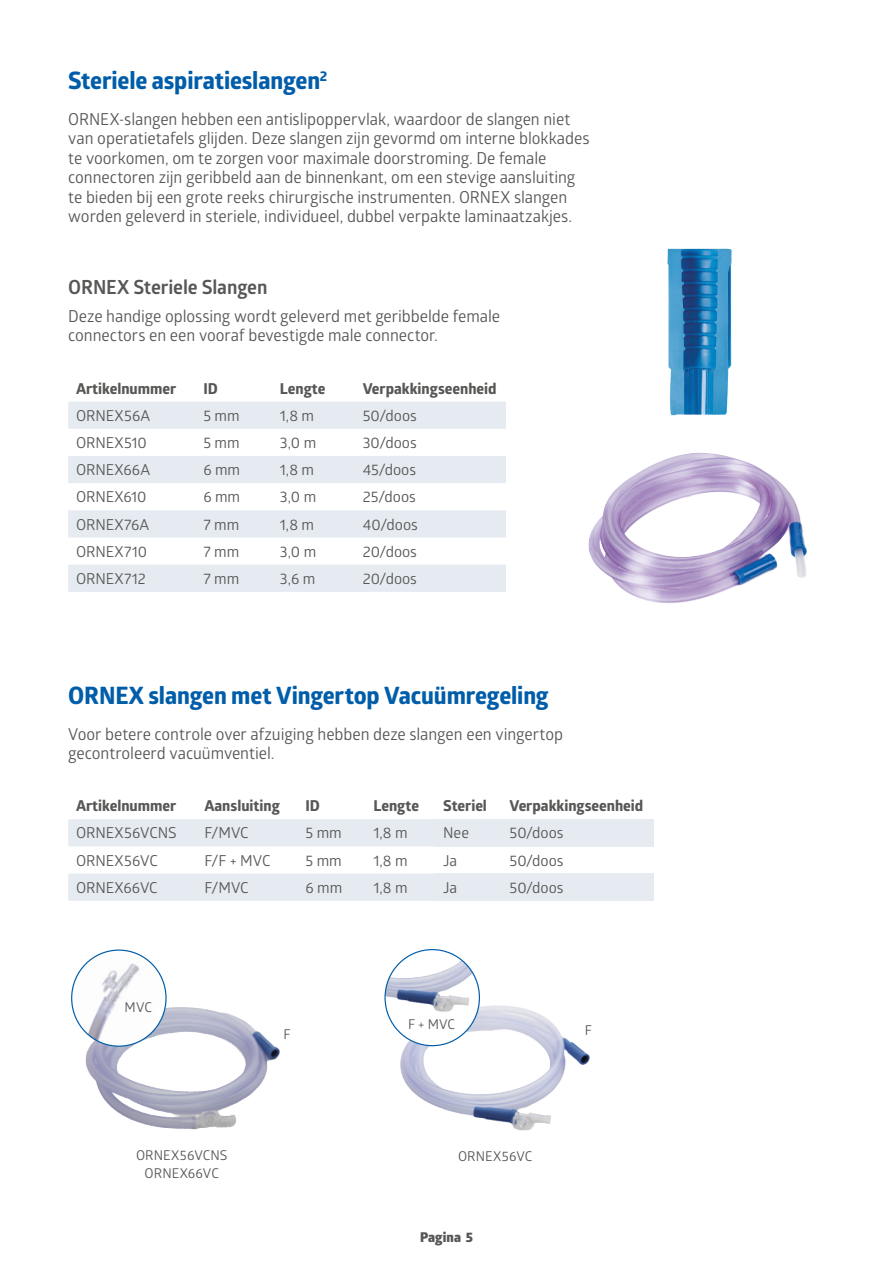
<style>
.page{position:relative;width:893px;height:1263px;background:#fff}
.page>*{position:absolute;margin:0;border:0;box-sizing:border-box;transform-origin:0 0}
.MEDLINE_-_Body_-_bullet{font:700 24px "Globerx";letter-spacing:-.005em;color:#005da9}
.MEDLINE_-_Body_-_bullet-2{font:700 19.5px "Glober";letter-spacing:-.01em;color:#575756}
.MEDLINE_-_Body_-_bullet-3{font:16.5px/19.5px "Glober";letter-spacing:-.005em;color:#575756}
.t1{font:15px "Glober";letter-spacing:-.005em;color:#575756}
.Table_Heads{font:700 15px "Globerx";color:#575756}
.t2{font:13.5px "Glober";letter-spacing:.005em;color:#575756}
.t3{font:800 13.5px "Glober";letter-spacing:.005em;color:#575756}
</style>
<div class="page">
<div style="left:68px;top:402px;width:438px;height:27px;background:#e6ebf1"></div>
<div style="left:68px;top:456px;width:438px;height:27px;background:#e6ebf1"></div>
<div style="left:68px;top:510px;width:438px;height:27px;background:#e6ebf1"></div>
<div style="left:68px;top:565px;width:438px;height:27px;background:#e6ebf1"></div>
<div style="left:68px;top:819px;width:367px;height:27px;background:#e6ebf1"></div>
<div style="left:435px;top:819px;width:67px;height:27px;background:#e6ebf1"></div>
<div style="left:502px;top:819px;width:152px;height:27px;background:#e6ebf1"></div>
<div style="left:68px;top:874px;width:367px;height:27px;background:#e6ebf1"></div>
<div style="left:435px;top:873px;width:67px;height:28px;background:#e6ebf1"></div>
<div style="left:502px;top:873px;width:152px;height:28px;background:#e6ebf1"></div>
<img style="left:588px;top:453px;width:219px;height:150px">
<img style="left:668px;top:248px;width:63px;height:168px">
<img style="left:71px;top:1005px;width:209px;height:125px">
<img style="left:72px;top:951px;width:94px;height:95px">
<img style="left:397px;top:1004px;width:193px;height:127px">
<div style="left:385px;top:949px;width:94px;height:97px;background:#fff;border-radius:50%"></div>
<img style="left:386px;top:949px;width:93px;height:82px">
<p class="MEDLINE_-_Body_-_bullet" style="left:68px;top:63px;width:261px">Steriele aspiratieslangen<sup>2</sup></p>
<p class="MEDLINE_-_Body_-_bullet-3" style="left:68px;top:109px;width:523px">ORNEX-slangen hebben een antislipoppervlak, waardoor de slangen niet van operatietafels glijden. Deze slangen zijn gevormd om interne blokkades te voorkomen, om te zorgen voor maximale doorstroming. De female connectoren zijn geribbeld aan de binnenkant, om een stevige aansluiting te bieden bij een grote reeks chirurgische instrumenten. ORNEX slangen worden geleverd in steriele, individueel, dubbel verpakte laminaatzakjes.</p>
<p class="MEDLINE_-_Body_-_bullet-2" style="left:68px;top:274px;width:201px">ORNEX Steriele Slangen</p>
<p class="MEDLINE_-_Body_-_bullet-3" style="left:68px;top:305px;width:433px">Deze handige oplossing wordt geleverd met geribbelde female connectors en een vooraf bevestigde male connector.</p>
<p class="Table_Heads" style="left:76px;top:377px;width:102px">Artikelnummer</p>
<p class="Table_Heads" style="left:203px;top:377px;width:16px">ID</p>
<p class="Table_Heads" style="left:280px;top:377px;width:47px">Lengte</p>
<p class="Table_Heads" style="left:363px;top:377px;width:135px">Verpakkingseenheid</p>
<p class="t1" style="left:76px;top:405px;width:76px">ORNEX56A</p>
<p class="t1" style="left:203px;top:405px;width:38px">5 mm</p>
<p class="t1" style="left:280px;top:405px;width:36px">1,8 m</p>
<p class="t1" style="left:363px;top:405px;width:56px">50/doos</p>
<p class="t1" style="left:76px;top:432px;width:72px">ORNEX510</p>
<p class="t1" style="left:203px;top:432px;width:38px">5 mm</p>
<p class="t1" style="left:280px;top:432px;width:38px">3,0 m</p>
<p class="t1" style="left:363px;top:432px;width:55px">30/doos</p>
<p class="t1" style="left:76px;top:459px;width:76px">ORNEX66A</p>
<p class="t1" style="left:203px;top:459px;width:38px">6 mm</p>
<p class="t1" style="left:280px;top:459px;width:36px">1,8 m</p>
<p class="t1" style="left:363px;top:459px;width:55px">45/doos</p>
<p class="t1" style="left:76px;top:486px;width:72px">ORNEX610</p>
<p class="t1" style="left:203px;top:486px;width:38px">6 mm</p>
<p class="t1" style="left:280px;top:486px;width:38px">3,0 m</p>
<p class="t1" style="left:363px;top:486px;width:55px">25/doos</p>
<p class="t1" style="left:76px;top:514px;width:75px">ORNEX76A</p>
<p class="t1" style="left:203px;top:514px;width:37px">7 mm</p>
<p class="t1" style="left:280px;top:514px;width:36px">1,8 m</p>
<p class="t1" style="left:363px;top:514px;width:57px">40/doos</p>
<p class="t1" style="left:76px;top:541px;width:73px">ORNEX710</p>
<p class="t1" style="left:203px;top:541px;width:37px">7 mm</p>
<p class="t1" style="left:280px;top:541px;width:38px">3,0 m</p>
<p class="t1" style="left:363px;top:541px;width:56px">20/doos</p>
<p class="t1" style="left:76px;top:568px;width:71px">ORNEX712</p>
<p class="t1" style="left:203px;top:568px;width:37px">7 mm</p>
<p class="t1" style="left:280px;top:568px;width:37px">3,6 m</p>
<p class="t1" style="left:363px;top:568px;width:56px">20/doos</p>
<p class="MEDLINE_-_Body_-_bullet" style="left:68px;top:678px;width:482px">ORNEX slangen met Vingertop Vacuümregeling</p>
<p class="MEDLINE_-_Body_-_bullet-3" style="left:68px;top:723px;width:496px">Voor betere controle over afzuiging hebben deze slangen een vingertop gecontroleerd vacuümventiel.</p>
<p class="Table_Heads" style="left:76px;top:795px;width:102px">Artikelnummer</p>
<p class="Table_Heads" style="left:204px;top:795px;width:77px">Aansluiting</p>
<p class="Table_Heads" style="left:305px;top:795px;width:16px">ID</p>
<p class="Table_Heads" style="left:373px;top:795px;width:47px">Lengte</p>
<p class="Table_Heads" style="left:443px;top:795px;width:45px">Steriel</p>
<p class="Table_Heads" style="left:509px;top:795px;width:135px">Verpakkingseenheid</p>
<p class="t1" style="left:76px;top:823px;width:102px">ORNEX56VCNS</p>
<p class="t1" style="left:204px;top:823px;width:46px">F/MVC</p>
<p class="t1" style="left:305px;top:823px;width:38px">5 mm</p>
<p class="t1" style="left:373px;top:823px;width:36px">1,8 m</p>
<p class="t1" style="left:443px;top:823px;width:27px">Nee</p>
<p class="t1" style="left:509px;top:823px;width:56px">50/doos</p>
<p class="t1" style="left:76px;top:850px;width:83px">ORNEX56VC</p>
<p class="t1" style="left:204px;top:850px;width:68px">F/F + MVC</p>
<p class="t1" style="left:305px;top:850px;width:38px">5 mm</p>
<p class="t1" style="left:373px;top:850px;width:36px">1,8 m</p>
<p class="t1" style="left:443px;top:850px;width:16px">Ja</p>
<p class="t1" style="left:509px;top:850px;width:56px">50/doos</p>
<p class="t1" style="left:76px;top:877px;width:83px">ORNEX66VC</p>
<p class="t1" style="left:204px;top:877px;width:46px">F/MVC</p>
<p class="t1" style="left:305px;top:877px;width:38px">6 mm</p>
<p class="t1" style="left:373px;top:877px;width:36px">1,8 m</p>
<p class="t1" style="left:443px;top:877px;width:16px">Ja</p>
<p class="t1" style="left:509px;top:877px;width:56px">50/doos</p>
<p class="t2" style="left:125px;top:998px;width:29px">MVC</p>
<p class="t2" style="left:136px;top:1146px;width:93px">ORNEX56VCNS</p>
<p class="t2" style="left:145px;top:1164px;width:76px">ORNEX66VC</p>
<p class="t2" style="left:284px;top:1024px;width:9px">F</p>
<p class="t2" style="left:408px;top:1015px;width:49px">F + MVC</p>
<p class="t2" style="left:458px;top:1146px;width:76px">ORNEX56VC</p>
<p class="t3" style="left:420px;top:1227px;width:54px">Pagina 5</p>
<p class="t2" style="left:585px;top:1020px;width:9px">F</p>
</div>
